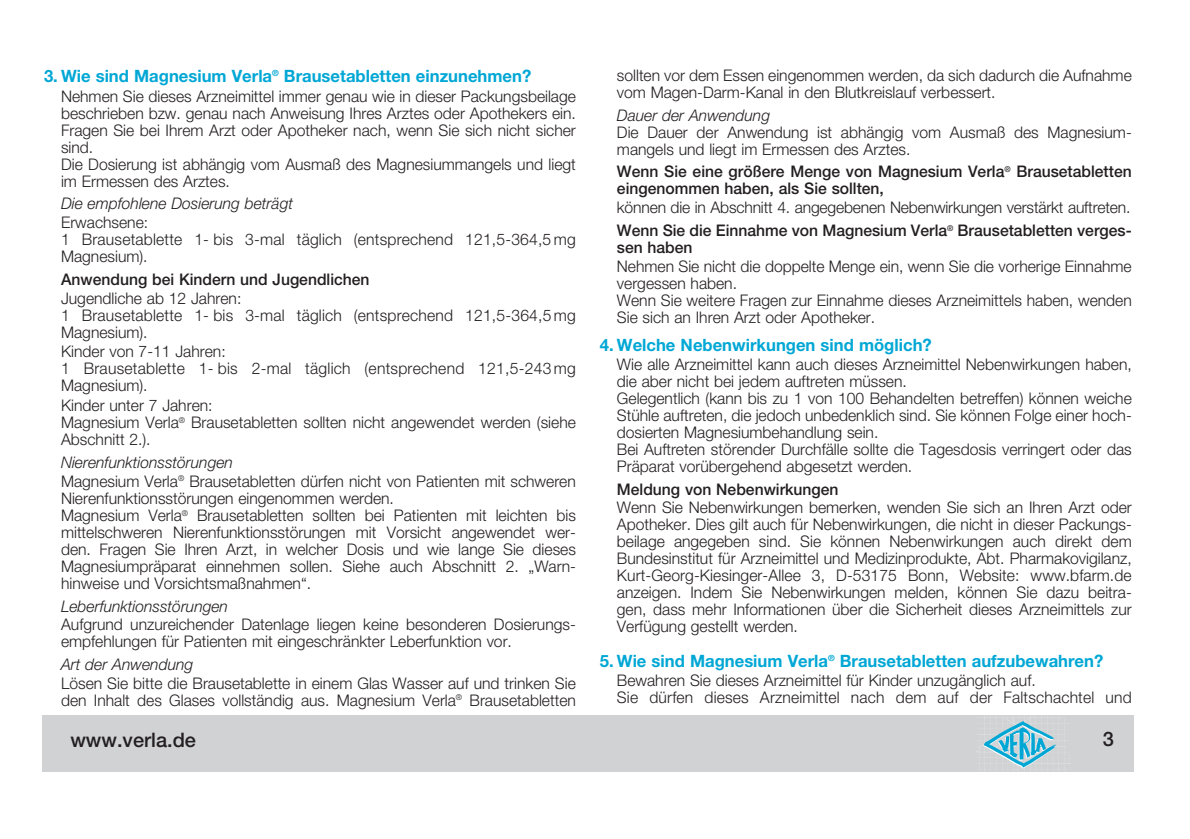
<style>
.page{position:relative;width:1190px;height:839px;background:#fff}
.page>*{position:absolute;margin:0;border:0;box-sizing:border-box;transform-origin:0 0}
.t1{font:500 20px "Helvetica Neue LT Pro";color:#231f20}
.t2{font:700 17px "Helvetica Neue LT Pro";color:#00a7d5}
.t3{font:300 16px/17px "Helvetica Neue LT Pro";color:#231f20}
.t4{font:500 16px/17px "Helvetica Neue LT Pro";color:#231f20}
.t5{font:italic 300 16px "Helvetica Neue LT Pro";color:#231f20}
.s1{font-style:italic}
.s2{font-weight:500}
</style>
<div class="page">
<div style="left:42px;top:714px;width:1091px;height:57px;background:#d1d2d4"></div>
<img style="left:973px;top:714px;width:106px;height:58px">
<p class="t2" style="left:44px;top:65px;width:489px">3. Wie sind Magnesium Verla<sup>®</sup> Brausetabletten einzunehmen?</p>
<p class="t3" style="left:61px;top:87px;width:516px">Nehmen Sie dieses Arzneimittel immer genau wie in dieser Packungsbeilage beschrieben bzw. genau nach Anweisung Ihres Arztes oder Apothekers ein.<br>Fragen Sie bei Ihrem Arzt oder Apotheker nach, wenn Sie sich nicht sicher sind.<br>Die Dosierung ist abhängig vom Ausmaß des Magnesiummangels und liegt im Ermessen des Arztes.</p>
<p class="t5" style="left:61px;top:194px;width:233px">Die empfohlene Dosierung beträgt</p>
<p class="t3" style="left:61px;top:213px;width:516px">Erwachsene:<br>1 Brausetablette 1- bis 3-mal täglich (entsprechend 121,5-364,5 mg<br>Magnesium).</p>
<p class="t4" style="left:61px;top:270px;width:310px">Anwendung bei Kindern und Jugendlichen</p>
<p class="t3" style="left:61px;top:289px;width:516px">Jugendliche ab 12 Jahren:<br>1 Brausetablette 1- bis 3-mal täglich (entsprechend 121,5-364,5 mg<br>Magnesium).</p>
<p class="t3" style="left:61px;top:342px;width:516px">Kinder von 7-11 Jahren:<br>1 Brausetablette 1- bis 2-mal täglich (entsprechend 121,5-243 mg<br>Magnesium).</p>
<p class="t3" style="left:61px;top:396px;width:516px">Kinder unter 7 Jahren:<br>Magnesium Verla<sup>®</sup> Brausetabletten sollten nicht angewendet werden (siehe<br>Abschnitt 2.).</p>
<p class="t3" style="left:61px;top:452px;width:516px;line-height:18.8px"><span class="s1">Nierenfunktionsstörungen<br></span>Magnesium Verla<sup>®</sup> Brausetabletten dürfen nicht von Patienten mit schweren</p>
<p class="t3" style="left:61px;top:489px;width:516px">Nierenfunktionsstörungen eingenommen werden.<br>Magnesium Verla<sup>®</sup> Brausetabletten sollten bei Patienten mit leichten bis mittelschweren Nierenfunktionsstörungen mit Vorsicht angewendet wer&shy;den. Fragen Sie Ihren Arzt, in welcher Dosis und wie lange Sie dieses Magnesiumpräparat einnehmen sollen. Siehe auch Abschnitt 2. „Warn&shy;hinweise und Vorsichtsmaßnahmen“.</p>
<p class="t5" style="left:61px;top:596px;width:168px">Leberfunktionsstörungen</p>
<p class="t3" style="left:61px;top:615px;width:514px">Aufgrund unzureichender Datenlage liegen keine besonderen Dosierungs&shy;empfehlungen für Patienten mit eingeschränkter Leberfunktion vor.</p>
<p class="t5" style="left:61px;top:654px;width:134px">Art der Anwendung</p>
<p class="t3" style="left:61px;top:673px;width:516px">Lösen Sie bitte die Brausetablette in einem Glas Wasser auf und trinken Sie den Inhalt des Glases vollständig aus. Magnesium Verla<sup>®</sup> Brausetabletten</p>
<p class="t3" style="left:617px;top:66px;width:516px">sollten vor dem Essen eingenommen werden, da sich dadurch die Aufnahme vom Magen-Darm-Kanal in den Blutkreislauf verbessert.</p>
<p class="t5" style="left:617px;top:105px;width:155px">Dauer der Anwendung</p>
<p class="t3" style="left:617px;top:123px;width:514px">Die Dauer der Anwendung ist abhängig vom Ausmaß des Magnesium&shy;mangels und liegt im Ermessen des Arztes.</p>
<p class="t4" style="left:617px;top:163px;width:516px">Wenn Sie eine größere Menge von Magnesium Verla<sup>®</sup> Brausetabletten eingenommen haben, als Sie sollten,</p>
<p class="t3" style="left:617px;top:196px;width:516px;line-height:22.6px">können die in Abschnitt 4. angegebenen Nebenwirkungen verstärkt auftreten.<br><span class="s2">Wenn Sie die Einnahme von Magnesium Verla</span><sup>®</sup> <span class="s2">Brausetabletten verges-</span></p>
<p class="t4" style="left:617px;top:238px;width:77px">sen haben</p>
<p class="t3" style="left:617px;top:257px;width:516px">Nehmen Sie nicht die doppelte Menge ein, wenn Sie die vorherige Einnahme vergessen haben.<br>Wenn Sie weitere Fragen zur Einnahme dieses Arzneimittels haben, wenden Sie sich an Ihren Arzt oder Apotheker.</p>
<p class="t2" style="left:600px;top:334px;width:333px">4. Welche Nebenwirkungen sind möglich?</p>
<p class="t3" style="left:617px;top:355px;width:516px">Wie alle Arzneimittel kann auch dieses Arzneimittel Nebenwirkungen haben, die aber nicht bei jedem auftreten müssen.<br>Gelegentlich (kann bis zu 1 von 100 Behandelten betreffen) können weiche Stühle auftreten, die jedoch unbedenklich sind. Sie können Folge einer hoch&shy;dosierten Magnesiumbehandlung sein.<br>Bei Auftreten störender Durchfälle sollte die Tagesdosis verringert oder das Präparat vorübergehend abgesetzt werden.</p>
<p class="t4" style="left:617px;top:480px;width:223px">Meldung von Nebenwirkungen</p>
<p class="t3" style="left:617px;top:498px;width:516px;text-align:justify">Wenn Sie Nebenwirkungen bemerken, wenden Sie sich an Ihren Arzt oder Apotheker. Dies gilt auch für Nebenwirkungen, die nicht in dieser Packungs&shy;beilage angegeben sind. Sie können Nebenwirkungen auch direkt dem Bundesinstitut für Arzneimittel und Medizinprodukte, Abt. Pharmakovigilanz, Kurt-Georg-Kiesinger-Allee 3, D-53175 Bonn, Website: www.bfarm.de anzeigen. Indem Sie Nebenwirkungen melden, können Sie dazu beitra&shy;gen, dass mehr Informationen über die Sicherheit dieses Arzneimittels zur Verfügung gestellt werden.</p>
<p class="t2" style="left:600px;top:649px;width:505px">5. Wie sind Magnesium Verla<sup>®</sup> Brausetabletten aufzubewahren?</p>
<p class="t3" style="left:617px;top:671px;width:516px">Bewahren Sie dieses Arzneimittel für Kinder unzugänglich auf.<br>Sie dürfen dieses Arzneimittel nach dem auf der Faltschachtel und</p>
<p class="t1" style="left:70px;top:727px;width:127px">www.verla.de</p>
<p class="t1" style="left:1103px;top:726px;width:13px">3</p>
</div>
